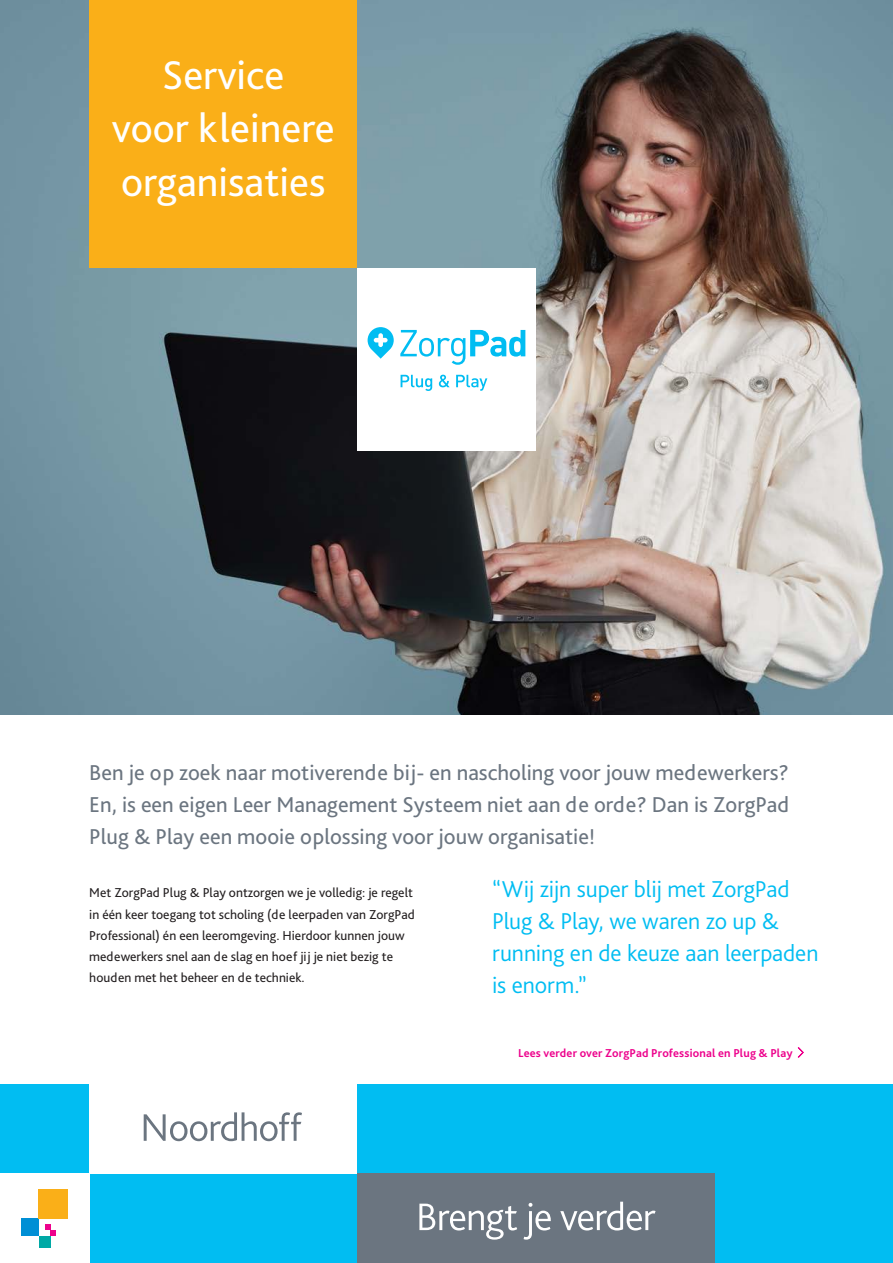
<style>
.page{position:relative;width:893px;height:1263px;background:#fff}
.page>*{position:absolute;margin:0;border:0;box-sizing:border-box;transform-origin:0 0}
.t1{font:42px/53.1px "Bliss Pro";color:#fff}
.t2{font:300 24px/32px "Bliss Pro";letter-spacing:-.005em;color:#01bdf2}
.t3{font:22.5px/32px "Bliss Pro";color:#6b7580;text-align:justify}
.t4{font:13.5px/21.3px "Bliss Pro";color:#231f20}
.t5{font:700 12px "Bliss Pro";letter-spacing:.015em;color:#ed028c}
</style>
<div class="page">
<div style="left:0;top:1084px;width:893px;height:179px;background:#01bdf2"></div>
<img style="left:0;top:0;width:893px;height:714px">
<div style="left:357px;top:268px;width:179px;height:183px;background:#fff"></div>
<svg style="left:400px;top:330px;width:125px;height:35px"></svg>
<svg style="left:368px;top:327px;width:26px;height:32px"></svg>
<svg style="left:401px;top:375px;width:31px;height:16px"></svg>
<svg style="left:439px;top:375px;width:11px;height:12px"></svg>
<svg style="left:456px;top:375px;width:31px;height:16px"></svg>
<div style="left:89px;top:0;width:268px;height:268px;background:#faaf18"></div>
<div style="left:0;top:1174px;width:89px;height:89px;background:#fff"></div>
<svg style="left:45px;top:1224px;width:11px;height:12px"></svg>
<div style="left:39px;top:1236px;width:11px;height:11px;background:#00a9a5"></div>
<div style="left:21px;top:1218px;width:18px;height:18px;background:#008fd5"></div>
<div style="left:39px;top:1189px;width:29px;height:29px;background:#faaf18"></div>
<div style="left:89px;top:1084px;width:268px;height:90px;background:#fff"></div>
<svg style="left:144px;top:1112px;width:158px;height:29px"></svg>
<div style="left:357px;top:1174px;width:357px;height:89px;background:#6b7580"></div>
<svg style="left:419px;top:1202px;width:237px;height:37px"></svg>
<svg style="left:797px;top:1047px;width:7px;height:11px"></svg>
<p class="t1" style="left:162px;top:48px;width:124px">Service</p>
<p class="t1" style="left:112px;top:101px;width:224px">voor kleinere organisaties</p>
<p class="t3" style="left:89px;top:756px;width:701px">Ben je op zoek naar motiverende bij- en nascholing voor jouw medewerkers?<br>En, is een eigen Leer Management Systeem niet aan de orde? Dan is ZorgPad Plug &amp; Play een mooie oplossing voor jouw organisatie!</p>
<p class="t4" style="left:89px;top:882px;width:327px">Met ZorgPad Plug &amp; Play ontzorgen we je volledig: je regelt in één keer toegang tot scholing (de leerpaden van ZorgPad Professional) én een leeromgeving. Hierdoor kunnen jouw medewerkers snel aan de slag en hoef jij je niet bezig te houden met het beheer en de techniek.</p>
<p class="t2" style="left:492px;top:873px;width:328px">“Wij zijn super blij met ZorgPad<br>Plug &amp; Play, we waren zo up &amp; running en de keuze aan leerpaden is enorm.”</p>
<p class="t5" style="left:518px;top:1045px;width:276px">Lees verder over ZorgPad Professional en Plug &amp; Play</p>
</div>
